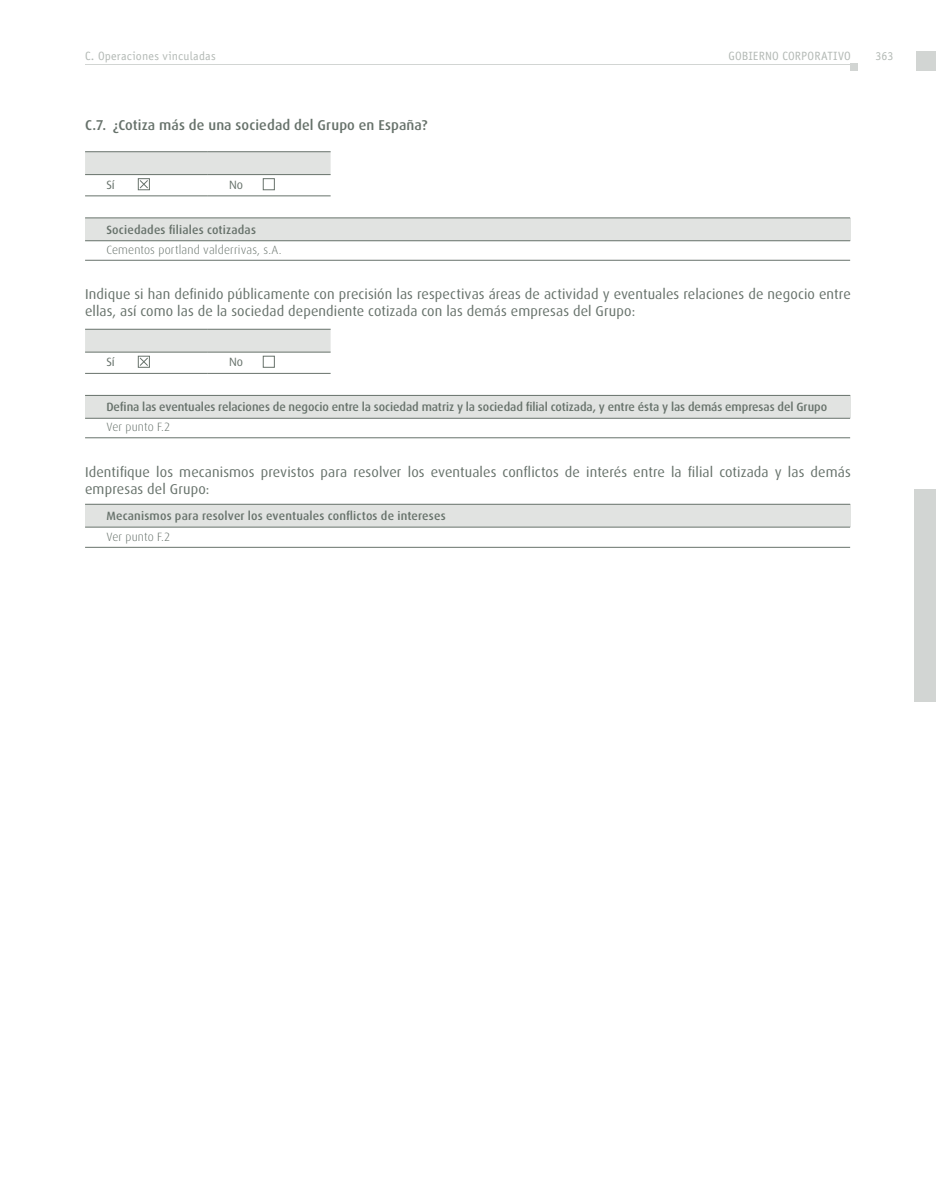
<style>
.page{position:relative;width:936px;height:1191px;background:#fff}
.page>*{position:absolute;margin:0;border:0;box-sizing:border-box;transform-origin:0 0}
.t1{font:14.25px/17.1px "Dax";letter-spacing:.005em;color:#67726b}
.t2{font:500 14.25px "Dax";letter-spacing:.01em;color:#67726b}
.t3{font:500 12px "Dax";color:#67726b}
.t4{font:300 12px "Dax";letter-spacing:.01em;color:#67726b}
.t5{font:12px "Officina Sans Std";letter-spacing:.015em;color:#b3b9b5}
.t6{font:12px "Dax";color:#67726b}
</style>
<div class="page">
<hr style="left:85px;top:64px;width:765px;height:1px;background:#d2d5d3">
<div style="left:850px;top:64px;width:7px;height:7px;background:#d2d5d3"></div>
<div style="left:916px;top:51px;width:19px;height:20px;background:#d2d5d3"></div>
<div style="left:914px;top:489px;width:21px;height:213px;background:#d2d5d3"></div>
<hr style="left:85px;top:151px;width:123px;height:1px;background:#67726b">
<hr style="left:208px;top:151px;width:122px;height:1px;background:#67726b">
<hr style="left:85px;top:195px;width:123px;height:1px;background:#67726b">
<hr style="left:208px;top:195px;width:122px;height:1px;background:#67726b">
<div style="left:85px;top:218px;width:765px;height:23px;background:#e1e3e1"></div>
<hr style="left:85px;top:260px;width:765px;height:1px;background:#67726b">
<hr style="left:85px;top:217px;width:765px;height:1px;background:#67726b">
<hr style="left:85px;top:240px;width:765px;height:1px;background:#67726b">
<hr style="left:85px;top:373px;width:123px;height:1px;background:#67726b">
<hr style="left:208px;top:373px;width:122px;height:1px;background:#67726b">
<div style="left:85px;top:395px;width:765px;height:23px;background:#e1e3e1"></div>
<hr style="left:85px;top:437px;width:765px;height:1px;background:#67726b">
<hr style="left:85px;top:395px;width:765px;height:1px;background:#67726b">
<hr style="left:85px;top:418px;width:765px;height:1px;background:#67726b">
<div style="left:85px;top:504px;width:765px;height:23px;background:#e1e3e1"></div>
<hr style="left:85px;top:547px;width:765px;height:1px;background:#67726b">
<hr style="left:85px;top:504px;width:765px;height:1px;background:#67726b">
<hr style="left:85px;top:527px;width:765px;height:1px;background:#67726b">
<svg style="left:138px;top:189px;width:12px;height:1px"></svg>
<svg style="left:85px;top:152px;width:245px;height:37px"></svg>
<div style="left:263px;top:178px;width:11px;height:12px;background:#fff;border:1px solid #67726b"></div>
<svg style="left:138px;top:366px;width:12px;height:1px"></svg>
<svg style="left:85px;top:329px;width:245px;height:37px"></svg>
<div style="left:263px;top:356px;width:11px;height:11px;background:#fff;border:1px solid #67726b"></div>
<p class="t5" style="left:85px;top:49px;width:132px">C. Operaciones vinculadas</p>
<p class="t5" style="left:728px;top:49px;width:124px">gobierno corporativo</p>
<p class="t5" style="left:875px;top:49px;width:19px">363</p>
<p class="t2" style="left:85px;top:117px;width:344px">C.7. ¿Cotiza más de una sociedad del Grupo en España?</p>
<p class="t6" style="left:106px;top:178px;width:10px">Sí</p>
<p class="t6" style="left:229px;top:178px;width:16px">No</p>
<p class="t3" style="left:106px;top:223px;width:151px">Sociedades filiales cotizadas</p>
<p class="t4" style="left:106px;top:243px;width:177px">Cementos portland valderrivas, s.A.</p>
<p class="t1" style="left:85px;top:286px;width:767px">Indique si han definido públicamente con precisión las respectivas áreas de actividad y eventuales relaciones de negocio entre ellas, así como las de la sociedad dependiente cotizada con las demás empresas del Grupo:</p>
<p class="t6" style="left:106px;top:355px;width:10px">Sí</p>
<p class="t6" style="left:229px;top:355px;width:16px">No</p>
<p class="t3" style="left:106px;top:400px;width:722px">Defina las eventuales relaciones de negocio entre la sociedad matriz y la sociedad filial cotizada, y entre ésta y las demás empresas del Grupo</p>
<p class="t4" style="left:106px;top:421px;width:66px">Ver punto F.2</p>
<p class="t1" style="left:85px;top:463px;width:767px">Identifique los mecanismos previstos para resolver los eventuales conflictos de interés entre la filial cotizada y las demás empresas del Grupo:</p>
<p class="t3" style="left:106px;top:509px;width:341px">Mecanismos para resolver los eventuales conflictos de intereses</p>
<p class="t4" style="left:106px;top:530px;width:66px">Ver punto F.2</p>
</div>
